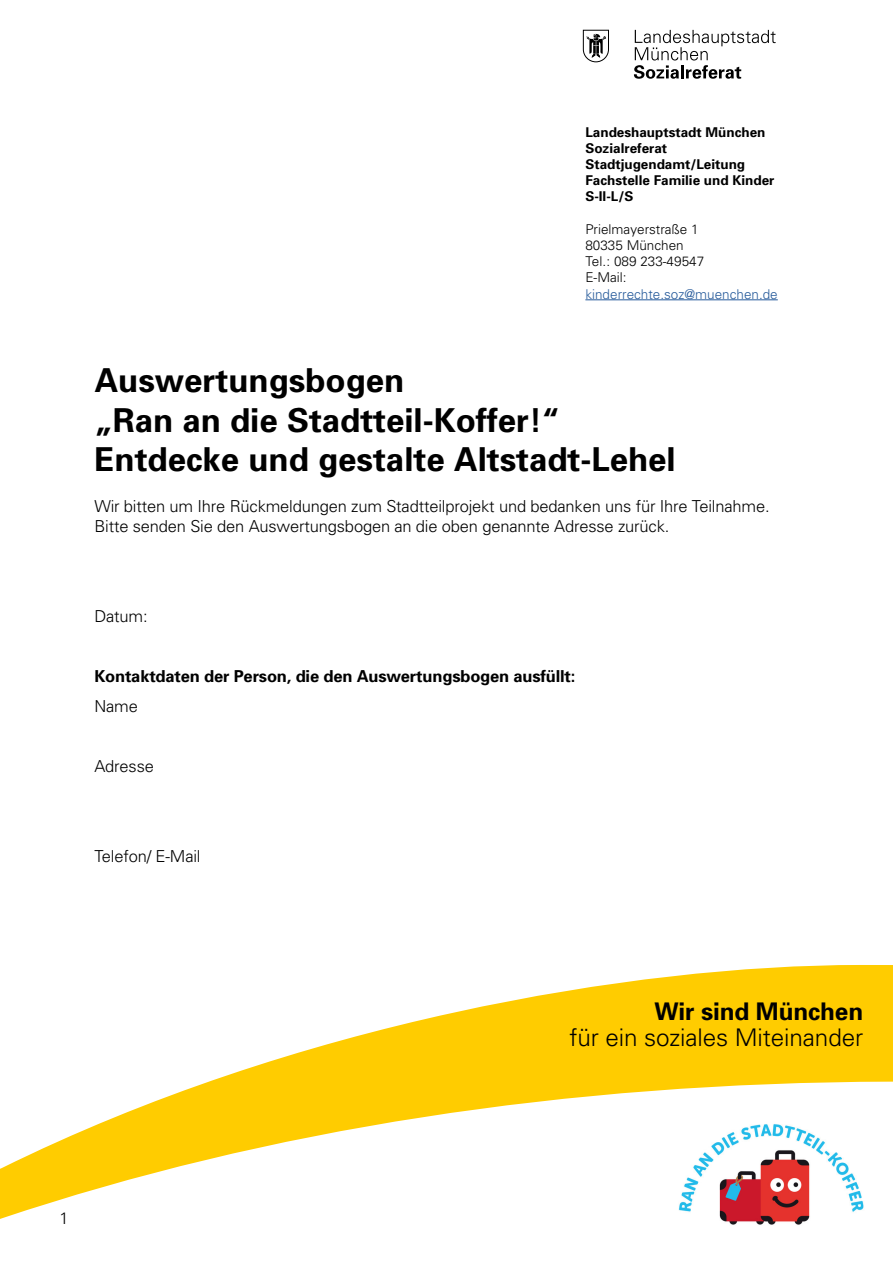
<style>
.page{position:relative;width:893px;height:1263px;background:#fff}
.page>*{position:absolute;margin:0;border:0;box-sizing:border-box;transform-origin:0 0}
.t1{font:700 33px/39.6px "Univers";color:#000}
.t2{font:300 24.3px "Univers";letter-spacing:-.005em;color:#000}
.t3{font:700 24.3px "Univers";letter-spacing:-.005em;color:#000}
.t4{font:300 16.5px/20.2px "Univers";letter-spacing:-.01em;color:#000}
.t5{font:700 16.5px "Univers";letter-spacing:-.01em;color:#000}
.t6{font:700 13.5px/16.2px "Univers";color:#000}
.t7{font:300 13.5px/16.2px "Univers";color:#000}
.t8{font:300 13.5px "Univers";color:#275b9b}
</style>
<div class="page">
<svg style="left:0;top:965px;width:893px;height:254px"></svg>
<img style="left:669px;top:1114px;width:203px;height:111px">
<hr style="left:585px;top:299px;width:193px;height:1px;background:#275b9b">
<svg style="left:634px;top:30px;width:142px;height:49px"></svg>
<svg style="left:583px;top:30px;width:26px;height:33px"></svg>
<p class="t6" style="left:585px;top:123px;width:191px">Landeshauptstadt München<br>Sozialreferat<br>Stadtjugendamt/Leitung<br>Fachstelle Familie und Kinder<br>S-II-L/S</p>
<p class="t7" style="left:585px;top:220px;width:120px">Prielmayerstraße 1<br>80335 München<br>Tel.: 089 233-49547<br>E-Mail:</p>
<p class="t8" style="left:585px;top:286px;width:194px">kinderrechte.soz@muenchen.de</p>
<h1 class="t1" style="left:94px;top:359px;width:583px">Auswertungsbogen<br>„Ran an die Stadtteil-Koffer!“<br>Entdecke und gestalte Altstadt-Lehel</h1>
<p class="t4" style="left:94px;top:495px;width:677px">Wir bitten um Ihre Rückmeldungen zum Stadtteilprojekt und bedanken uns für Ihre Teilnahme.<br>Bitte senden Sie den Auswertungsbogen an die oben genannte Adresse zurück.</p>
<p class="t4" style="left:94px;top:605px;width:55px">Datum:</p>
<p class="t5" style="left:94px;top:665px;width:483px">Kontaktdaten der Person, die den Auswertungsbogen ausfüllt:</p>
<p class="t4" style="left:94px;top:695px;width:45px">Name</p>
<p class="t4" style="left:94px;top:755px;width:61px">Adresse</p>
<p class="t4" style="left:94px;top:845px;width:108px">Telefon/ E-Mail</p>
<h2 class="t3" style="left:654px;top:996px;width:210px">Wir sind München</h2>
<h2 class="t2" style="left:569px;top:1023px;width:295px">für ein soziales Miteinander</h2>
<p class="t4" style="left:60px;top:1208px;width:11px">1</p>
</div>
